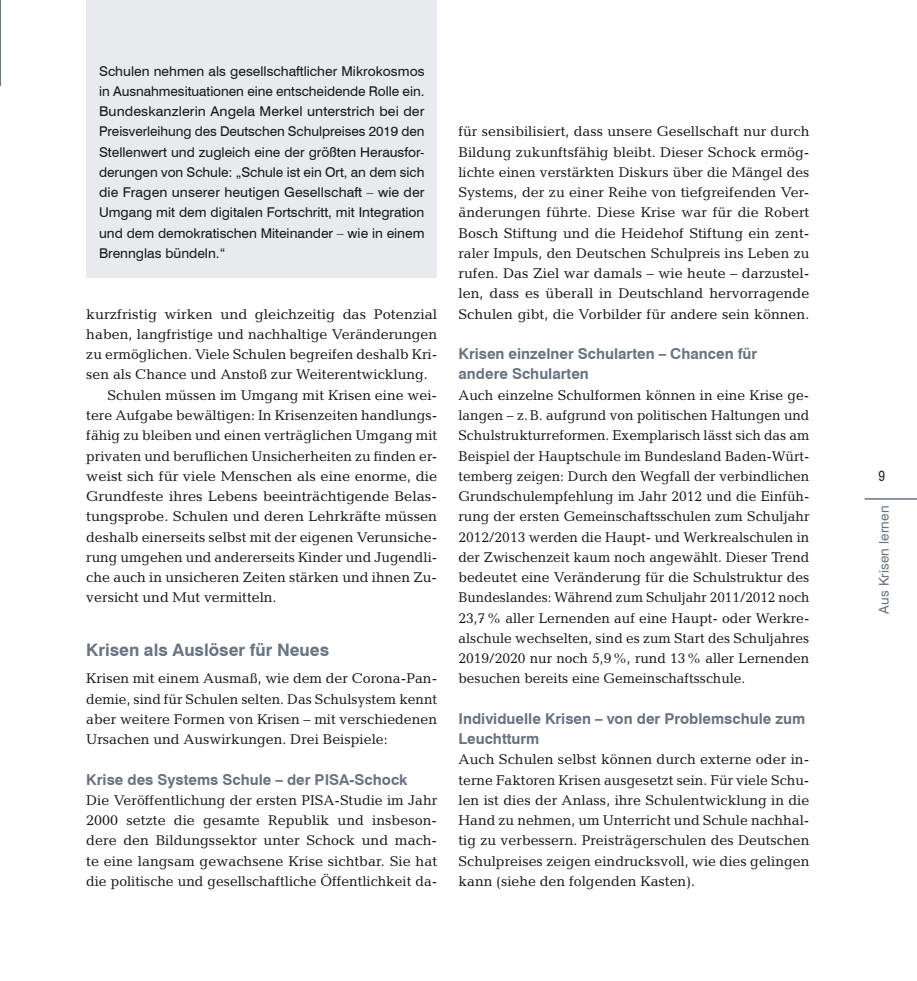
<style>
.page{position:relative;width:917px;height:981px;background:#fff}
.page>*{position:absolute;margin:0;border:0;box-sizing:border-box;transform-origin:0 0}
.t1{font:700 17.25px "Swiss 721 BT";color:#697382}
.t2{font:700 15px/20.2px "Swiss 721 BT";color:#697382}
.t3{font:14.25px/20.2px "Candida Std";color:#151616;text-align:justify}
.t4{font:13.5px/20.2px "Swiss 721 BT";color:#151616;text-align:justify}
.t5{font:13.5px "Swiss 721 BT";letter-spacing:.01em;color:#697382}
.t6{font:condensed 13.5px "Swiss 721 BT";color:#151616}
</style>
<div class="page">
<hr style="left:864px;top:498px;width:53px;height:1px;background:#697382">
<div style="left:86px;top:0;width:351px;height:278px;background:#e8eaee"></div>
<hr style="left:0;top:0;width:1px;height:86px;background:#697382">
<p class="t4" style="left:99px;top:60px;width:327px">Schulen nehmen als gesellschaftlicher Mikrokosmos in Ausnahmesituationen eine entscheidende Rolle ein.<br>Bundeskanzlerin Angela Merkel unterstrich bei der Preisverleihung des Deutschen Schulpreises 2019 den Stellenwert und zugleich eine der größten Herausfor&shy;derungen von Schule: „Schule ist ein Ort, an dem sich die Fragen unserer heutigen Gesellschaft – wie der Umgang mit dem digitalen Fortschritt, mit Integration und dem demokratischen Miteinander – wie in einem Brennglas bündeln.“</p>
<p class="t3" style="left:86px;top:304px;width:352px">kurzfristig wirken und gleichzeitig das Potenzial</p>
<p class="t3" style="left:86px;top:324px;width:352px">haben, langfristige und nachhaltige Veränderungen</p>
<p class="t3" style="left:86px;top:344px;width:352px">zu ermöglichen. Viele Schulen begreifen deshalb Kri-</p>
<p class="t3" style="left:86px;top:364px;width:343px">sen als Chance und Anstoß zur Weiterentwicklung.</p>
<p class="t3" style="left:108px;top:385px;width:331px">Schulen müssen im Umgang mit Krisen eine wei-</p>
<p class="t3" style="left:86px;top:405px;width:352px">tere Aufgabe bewältigen: In Krisenzeiten handlungs-</p>
<p class="t3" style="left:86px;top:425px;width:352px">fähig zu bleiben und einen verträglichen Umgang mit</p>
<p class="t3" style="left:86px;top:445px;width:352px">privaten und beruflichen Unsicherheiten zu finden er-</p>
<p class="t3" style="left:86px;top:466px;width:352px">weist sich für viele Menschen als eine enorme, die</p>
<p class="t3" style="left:86px;top:486px;width:352px">Grundfeste ihres Lebens beeinträchtigende Belas-</p>
<p class="t3" style="left:86px;top:506px;width:352px">tungsprobe. Schulen und deren Lehrkräfte müssen</p>
<p class="t3" style="left:86px;top:526px;width:352px">deshalb einerseits selbst mit der eigenen Verunsiche-</p>
<p class="t3" style="left:86px;top:547px;width:352px">rung umgehen und andererseits Kinder und Jugendli-</p>
<p class="t3" style="left:86px;top:567px;width:352px">che auch in unsicheren Zeiten stärken und ihnen Zu-</p>
<p class="t3" style="left:86px;top:587px;width:192px">versicht und Mut vermitteln.</p>
<p class="t1" style="left:86px;top:639px;width:244px">Krisen als Auslöser für Neues</p>
<p class="t3" style="left:86px;top:668px;width:352px">Krisen mit einem Ausmaß, wie dem der Corona-Pan&shy;demie, sind für Schulen selten. Das Schulsystem kennt aber weitere Formen von Krisen – mit verschiedenen Ursachen und Auswirkungen. Drei Beispiele:</p>
<p class="t2" style="left:86px;top:769px;width:323px">Krise des Systems Schule – der PISA-Schock</p>
<p class="t3" style="left:86px;top:790px;width:352px">Die Veröffentlichung der ersten PISA-Studie im Jahr 2000 setzte die gesamte Republik und insbeson&shy;dere den Bildungssektor unter Schock und mach&shy;te eine langsam gewachsene Krise sichtbar. Sie hat die politische und gesellschaftliche Öffentlichkeit da-</p>
<p class="t3" style="left:458px;top:121px;width:352px">für sensibilisiert, dass unsere Gesellschaft nur durch Bildung zukunftsfähig bleibt. Dieser Schock ermög&shy;lichte einen verstärkten Diskurs über die Mängel des Systems, der zu einer Reihe von tiefgreifenden Ver&shy;änderungen führte. Diese Krise war für die Robert Bosch Stiftung und die Heidehof Stiftung ein zent&shy;raler Impuls, den Deutschen Schulpreis ins Leben zu rufen. Das Ziel war damals – wie heute – darzustel&shy;len, dass es überall in Deutschland hervorragende Schulen gibt, die Vorbilder für andere sein können.</p>
<p class="t2" style="left:458px;top:343px;width:300px">Krisen einzelner Schularten – Chancen für andere Schularten</p>
<p class="t3" style="left:458px;top:385px;width:352px">Auch einzelne Schulformen können in eine Krise ge&shy;langen – z.B. aufgrund von politischen Haltungen und Schulstrukturreformen. Exemplarisch lässt sich das am Beispiel der Hauptschule im Bundesland Baden-Würt&shy;temberg zeigen: Durch den Wegfall der verbindlichen Grundschulempfehlung im Jahr 2012 und die Einfüh&shy;rung der ersten Gemeinschaftsschulen zum Schuljahr 2012/2013 werden die Haupt- und Werkrealschulen in der Zwischenzeit kaum noch angewählt. Dieser Trend bedeutet eine Veränderung für die Schulstruktur des Bundeslandes: Während zum Schuljahr 2011/2012 noch 23,7% aller Lernenden auf eine Haupt- oder Werkre&shy;alschule wechselten, sind es zum Start des Schuljahres 2019/2020 nur noch 5,9%, rund 13% aller Lernenden besuchen bereits eine Gemeinschaftsschule.</p>
<p class="t2" style="left:458px;top:708px;width:348px">Individuelle Krisen – von der Problemschule zum<br>Leuchtturm</p>
<p class="t3" style="left:458px;top:749px;width:352px">Auch Schulen selbst können durch externe oder in&shy;terne Faktoren Krisen ausgesetzt sein. Für viele Schu&shy;len ist dies der Anlass, ihre Schulentwicklung in die Hand zu nehmen, um Unterricht und Schule nachhal&shy;tig zu verbessern. Preisträgerschulen des Deutschen Schulpreises zeigen eindrucksvoll, wie dies gelingen kann (siehe den folgenden Kasten).</p>
<p class="t6" style="left:878px;top:468px;width:8px">9</p>
<p class="t5" style="left:875px;top:613px;width:110px;rotate:-90deg">Aus Krisen lernen</p>
</div>
